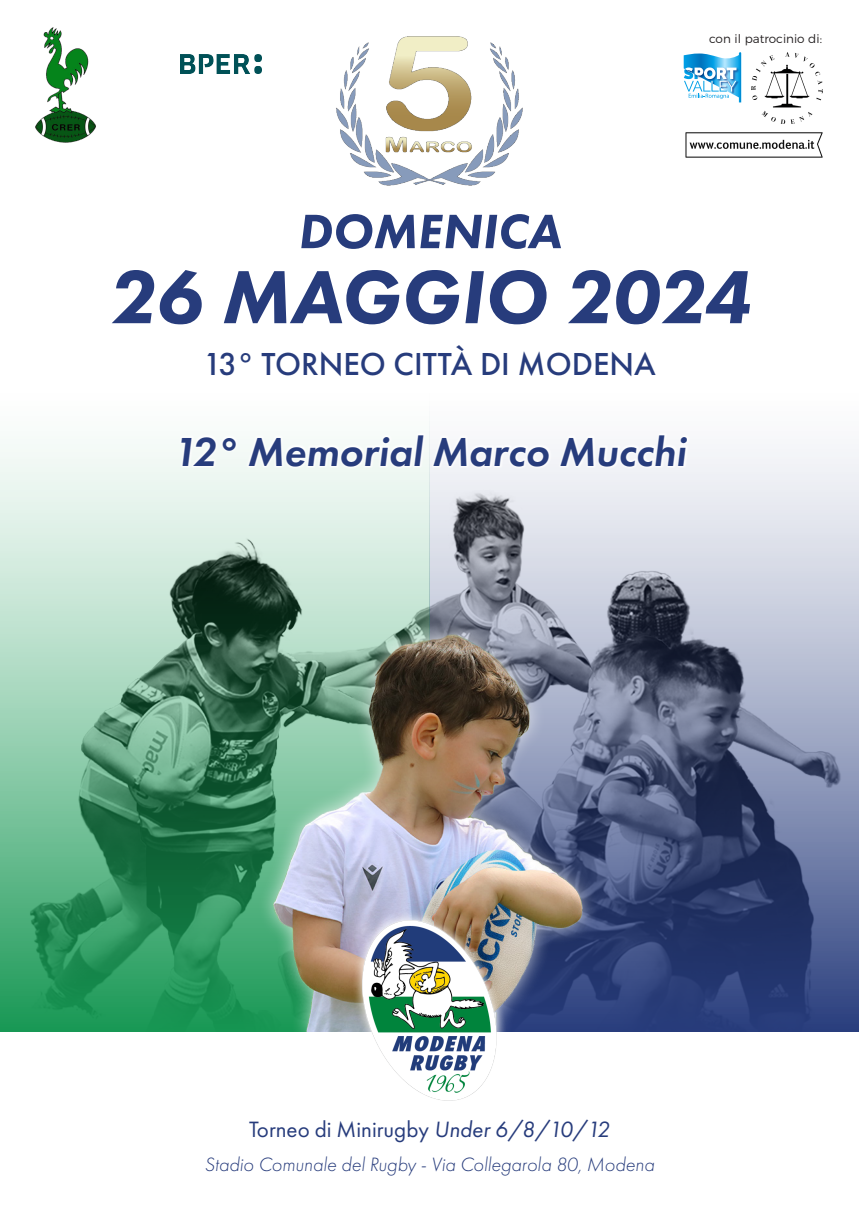
<style>
.page{position:relative;width:859px;height:1208px;background:#fff}
.page>*{position:absolute;margin:0;border:0;box-sizing:border-box;transform-origin:0 0}
.t1{font:italic 800 78px "Futura PT";color:#273c7c}
.t2{font:italic 800 50px "Futura PT";color:#273c7c}
.t3{font:italic 600 42px "Futura PT";color:#273c7c}
.t4{font:500 33px "Futura PT";color:#273c7c}
.t5{font:23px "Futura PT";color:#273c7c}
.t6{font:italic 300 20px "Futura PT";color:#273c7c}
.t7{font:300 12px "Montserrat";color:#231f20}
.s1{font-style:italic}
</style>
<div class="page">
<img style="left:336px;top:37px;width:187px;height:149px">
<svg style="left:429px;top:421px;width:430px;height:610px;background:#8790aa"></svg>
<svg style="left:0;top:444px;width:429px;height:587px;background:#80b79a"></svg>
<div style="left:257px;top:617px;width:342px;height:433px;background:#fff;opacity:.75"></div>
<img style="left:262px;top:618px;width:335px;height:413px">
<div style="left:352px;top:909px;width:155px;height:202px;background:#fff;opacity:.75"></div>
<img style="left:362px;top:920px;width:135px;height:180px">
<div style="left:179px;top:433px;width:511px;height:36px;background:#f8fbfa"></div>
<img style="left:35px;top:27px;width:61px;height:116px">
<img style="left:683px;top:62px;width:59px;height:38px">
<svg style="left:684px;top:52px;width:57px;height:50px"></svg>
<img style="left:751px;top:52px;width:71px;height:71px">
<img style="left:181px;top:54px;width:81px;height:20px">
<img style="left:685px;top:132px;width:138px;height:26px">
<p class="t7" style="left:709px;top:29px;width:114px">con il patrocinio di:</p>
<p class="t2" style="left:298px;top:200px;width:265px">DOMENICA</p>
<p class="t1" style="left:109px;top:249px;width:643px">26 MAGGIO 2024</p>
<p class="t4" style="left:203px;top:344px;width:454px">13° TORNEO CITTÀ DI MODENA</p>
<p class="t3" style="left:173px;top:425px;width:514px">12° Memorial Marco Mucchi</p>
<p class="t5" style="left:249px;top:1115px;width:362px">Torneo di Minirugby <span class="s1">Under 6/8/10/12</span></p>
<p class="t6" style="left:205px;top:1153px;width:451px">Stadio Comunale del Rugby - Via Collegarola 80, Modena</p>
</div>
